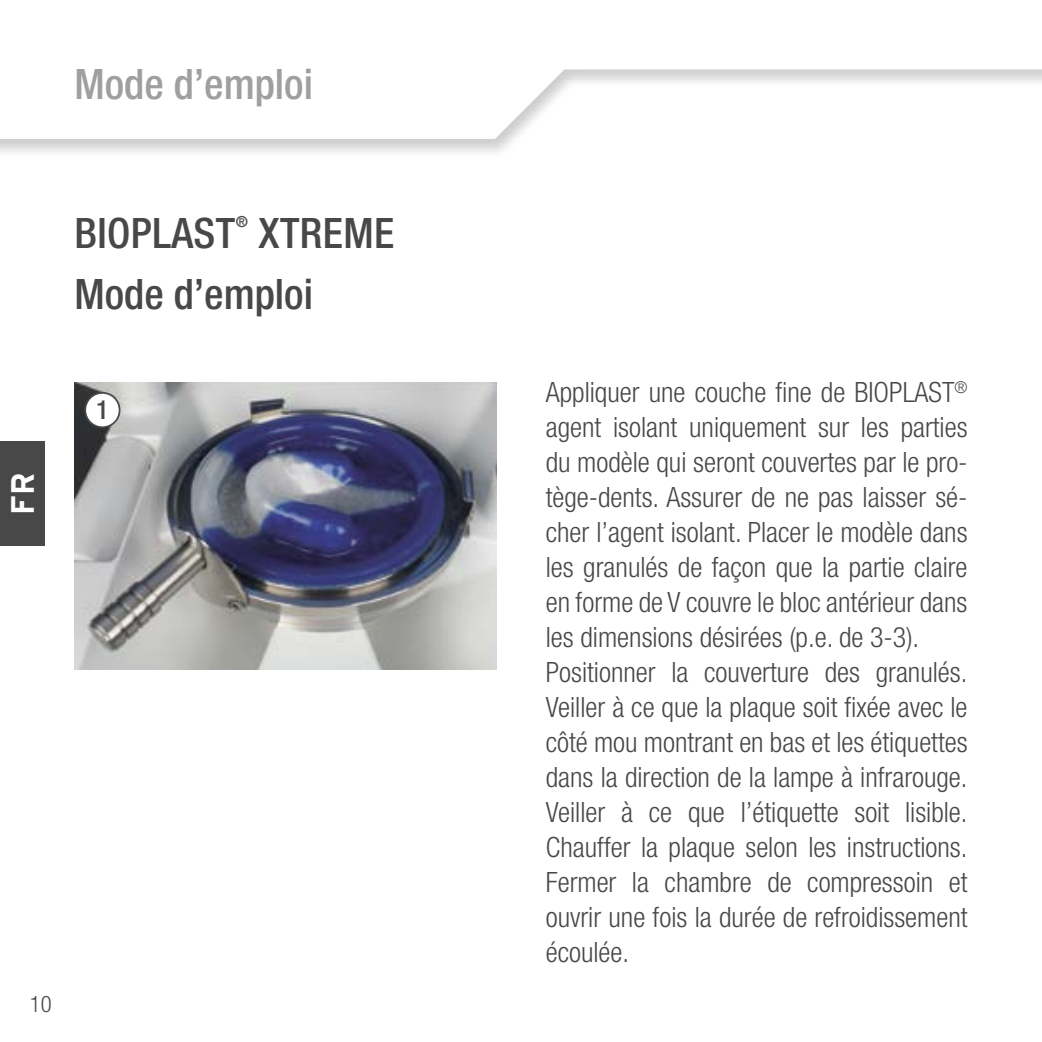
<style>
.page{position:relative;width:1042px;height:1042px;background:#fff}
.page>*{position:absolute;margin:0;border:0;box-sizing:border-box;transform-origin:0 0}
.t1{font:500 condensed 42px/60.2px "Helvetica Neue LT Pro";letter-spacing:.01em;color:#484848}
.t2{font:500 condensed 42px "Helvetica Neue LT Pro";color:#9f9f9f}
.t3{font:700 31.5px "Interstate";color:#fff}
.t4{font:300 condensed 28px/35px "Helvetica Neue LT Pro";color:#484848}
.t5{font:500 condensed 26.25px "Helvetica Neue LT Pro";color:#484848}
.t6{font:300 condensed 22.75px "Helvetica Neue LT Pro";color:#484848}
.t7{font:500 condensed 15.4px "Helvetica Neue LT Pro";color:#484848}
</style>
<div class="page">
<img style="left:74px;top:382px;width:422px;height:288px">
<div style="left:85px;top:393px;width:35px;height:34px;background:#fff;border-radius:50%"></div>
<div style="left:84px;top:392px;width:36px;height:36px;border:2px solid #484848;border-radius:50%"></div>
<div style="left:0;top:0;width:1042px;height:158px;background:#000;opacity:.2"></div>
<svg style="left:0;top:0;width:1042px;height:139px"></svg>
<div style="left:0;top:441px;width:45px;height:105px;background:#484848"></div>
<h1 class="t2" style="left:74px;top:59px;width:240px">Mode d’emploi</h1>
<p class="t3" style="left:5px;top:515px;width:44px;rotate:-90deg">FR</p>
<h1 class="t1" style="left:74px;top:203px;width:162px">BIOPLAST</h1>
<p class="t7" style="left:236px;top:213px;width:14px">®</p>
<h1 class="t1" style="left:74px;top:203px;width:321px;text-indent:184px">XTREME<br>Mode d’emploi</h1>
<p class="t5" style="left:96px;top:394px;width:14px">1</p>
<p class="t6" style="left:30px;top:991px;width:23px">10</p>
<p class="t4" style="left:546px;top:374px;width:423px">Appliquer une couche fine de BIOPLAST<sup>® </sup>agent isolant uniquement sur les parties du modèle qui seront couvertes par le pro&shy;tège-dents. Assurer de ne pas laisser sé&shy;cher l’agent isolant. Placer le modèle dans les granulés de façon que la partie claire en forme de V couvre le bloc antérieur dans les dimensions désirées (p.e. de 3-3).<br>Positionner la couverture des granulés.<br>Veiller à ce que la plaque soit fixée avec le côté mou montrant en bas et les étiquettes dans la direction de la lampe à infrarouge.<br>Veiller à ce que l’étiquette soit lisible.<br>Chauffer la plaque selon les instructions.<br>Fermer la chambre de compressoin et ouvrir une fois la durée de refroidissement écoulée.</p>
</div>
